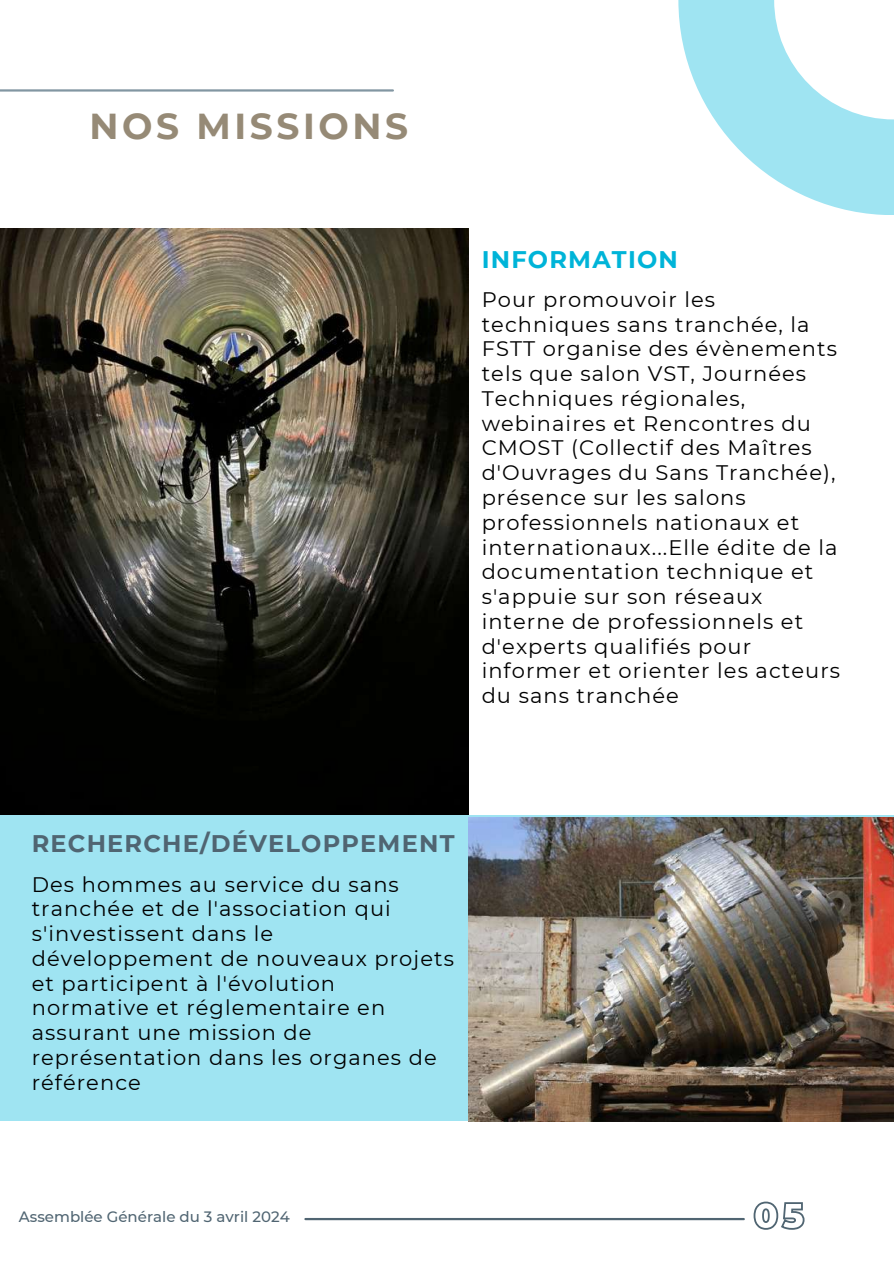
<style>
.page{position:relative;width:894px;height:1264px;background:#fff}
.page>*{position:absolute;margin:0;border:0;box-sizing:border-box;transform-origin:0 0}
.t1{font:700 36px "Montserrat";letter-spacing:.1em;color:#968a76}
.t2{font:700 24px "Montserrat";letter-spacing:.05em;color:#506572}
.t3{font:700 24px "Montserrat";letter-spacing:.05em;color:#00b4d8}
.t4{font:21px/24.8px "Montserrat";letter-spacing:.05em;color:#000}
.t5{font:500 15px "Montserrat";color:#506572}
</style>
<div class="page">
<svg style="left:678px;top:0;width:215px;height:215px;fill:#9fe4f2"></svg>
<hr style="left:0;top:89px;width:393px;height:3px;background:#8296a2">
<img style="left:0;top:229px;width:468px;height:586px">
<div style="left:0;top:815px;width:893px;height:306px;background:#9fe4f2"></div>
<img style="left:468px;top:817px;width:425px;height:304px">
<svg style="left:753px;top:1201px;width:52px;height:29px"></svg>
<hr style="left:305px;top:1217px;width:438px;height:3px;background:#506572">
<h1 class="t1" style="left:89px;top:104px;width:320px">NOS MISSIONS</h1>
<p class="t3" style="left:481px;top:244px;width:198px">INFORMATION</p>
<p class="t4" style="left:481px;top:287px;width:360px">Pour promouvoir les techniques sans tranchée, la<br>FSTT organise des évènements tels que salon VST, Journées<br>Techniques régionales, webinaires et Rencontres du<br>CMOST (Collectif des Maîtres d'Ouvrages du Sans Tranchée), présence sur les salons professionnels nationaux et internationaux...Elle édite de la documentation technique et s'appuie sur son réseaux interne de professionnels et d'experts qualifiés pour informer et orienter les acteurs du sans tranchée</p>
<p class="t2" style="left:32px;top:828px;width:424px">RECHERCHE/DÉVELOPPEMENT</p>
<p class="t4" style="left:32px;top:871px;width:423px">Des hommes au service du sans tranchée et de l'association qui s'investissent dans le développement de nouveaux projets et participent à l'évolution normative et réglementaire en assurant une mission de représentation dans les organes de référence</p>
<p class="t5" style="left:19px;top:1207px;width:272px">Assemblée Générale du 3 avril 2024</p>
</div>
